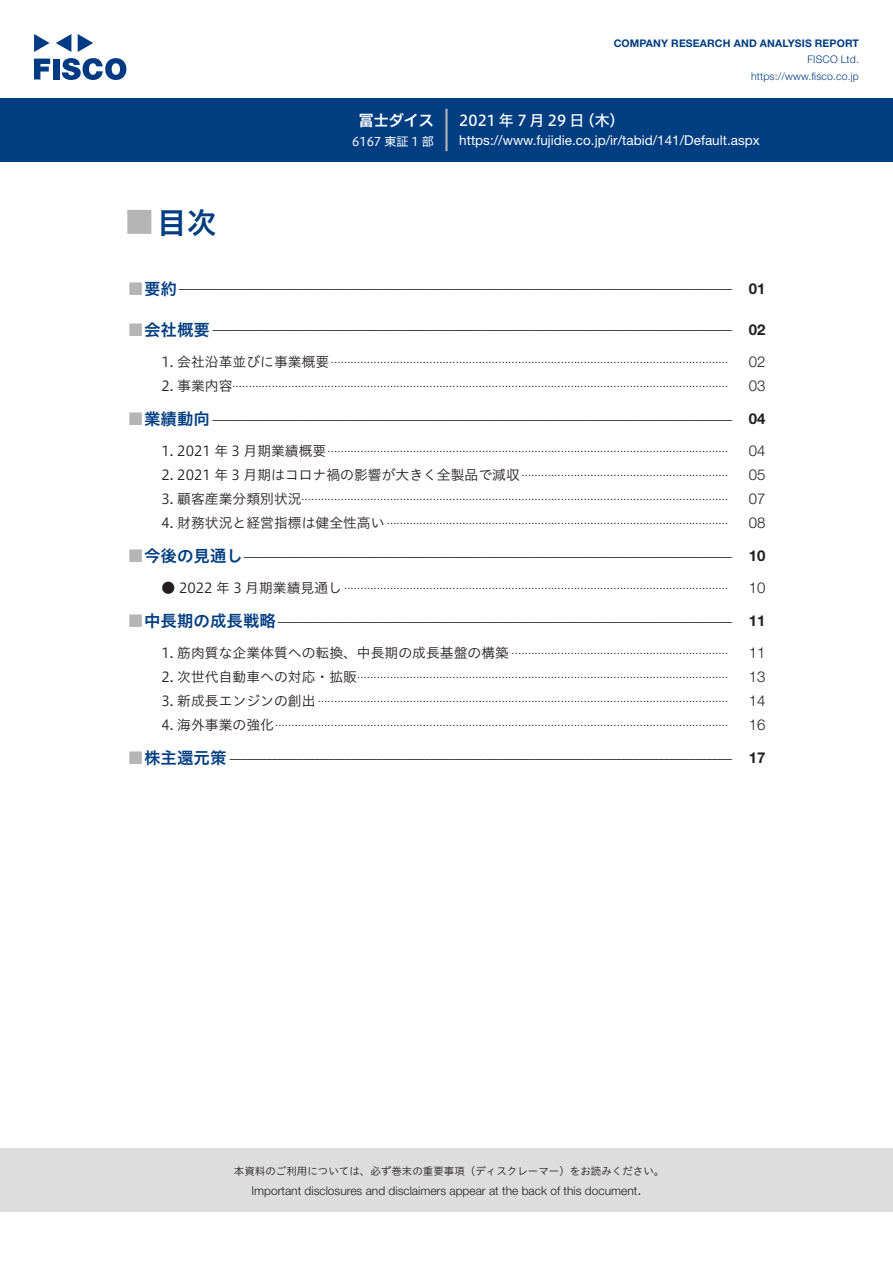
<style>
.page{position:relative;width:893px;height:1263px;background:#fff}
.page>*{position:absolute;margin:0;border:0;box-sizing:border-box;transform-origin:0 0}
.t1{font:30px "Hiragino UD Sans Std N W6";color:#003d81}
.t2{font:700 24px "Koz Go Pro";color:#b5b5b6}
.t3{font:16.5px "Hiragino UD Sans Std W6";color:#003d81}
.t4{font:300 15px "Helvetica Neue LT Std";color:#231f20}
.t5{font:15px "Hiragino UD Sans F Std N W5";letter-spacing:.01em;color:#fff}
.t6{font:700 15px "Helvetica Neue LT Std";color:#231f20}
.t7{font:15px "Hiragino UD Sans F Std N W6";color:#fff}
.t8{font:13.8px "Hiragino UD Sans Std W3";color:#231f20}
.t9{font:13.5px "Helvetica Neue LT Std";color:#fff}
.t10{font:12px "Hiragino UD Sans Std W3";color:#231f20}
.t11{font:300 12px "Helvetica Neue LT Std";color:#231f20}
.t12{font:12px "Hiragino UD Sans F Std N W4";color:#fff}
.t13{font:10.5px "Hiragino UD Sans Std W3";color:#231f20}
.t14{font:700 10.5px "Helvetica Neue LT Std";letter-spacing:.015em;color:#003d81}
.t15{font:300 10.5px/16.5px "Helvetica Neue LT Std";letter-spacing:.015em;color:#003d81;text-align:right}
.t16{font:9px "Hiragino UD Sans Std W3";color:#231f20}
.s1{color:#b5b5b6}
</style>
<div class="page">
<div style="left:0;top:1148px;width:893px;height:64px;background:#ddd"></div>
<svg style="left:34px;top:59px;width:16px;height:20px"></svg>
<div style="left:53px;top:59px;width:6px;height:20px;background:#003a83"></div>
<svg style="left:62px;top:58px;width:64px;height:22px"></svg>
<svg style="left:34px;top:34px;width:16px;height:18px"></svg>
<svg style="left:78px;top:34px;width:15px;height:18px"></svg>
<svg style="left:56px;top:34px;width:15px;height:18px"></svg>
<div style="left:0;top:98px;width:893px;height:64px;background:#003d81"></div>
<hr style="left:445px;top:109px;width:3px;height:42px;background:#b5b5b6">
<h2 class="t2" style="left:128px;top:207px;width:25px">█</h2>
<h1 class="t1" style="left:157px;top:199px;width:61px">目次</h1>
<h3 class="t7" style="left:359px;top:109px;width:77px">冨士ダイス</h3>
<h3 class="t12" style="left:352px;top:132px;width:83px">6167 東証 1 部</h3>
<p class="t14" style="left:614px;top:37px;width:247px">COMPANY RESEARCH AND ANALYSIS REPORT</p>
<p class="t15" style="left:751px;top:51px;width:109px">FISCO Ltd. https://www.fisco.co j p.</p>
<h3 class="t5" style="left:580px;top:109px;width:46px">（木(</h3>
<h3 class="t5" style="left:459px;top:109px;width:127px">2021年 7月29 日</h3>
<h3 class="t9" style="left:459px;top:132px;width:302px">https://www.fujidie.co j p. /i r/ tabid/141/Default.aspx</h3>
<h3 class="t3" style="left:128px;top:276px;width:51px"><span class="s1">■</span>要約</h3>
<h3 class="t10" style="left:177px;top:280px;width:557px">-----------------------------------------------------------------------------------------------------------------------------------------------------------------------------------------------------</h3>
<h3 class="t3" style="left:128px;top:317px;width:84px"><span class="s1">■</span>会社概要</h3>
<h3 class="t10" style="left:210px;top:321px;width:524px">-----------------------------------------------------------------------------------------------------------------------------------------------------------------------------------------</h3>
<h3 class="t8" style="left:162px;top:351px;width:169px">1. 会社沿革並びに事業概要</h3>
<p class="t16" style="left:331px;top:353px;width:398px">.........................................................................................................................</p>
<h3 class="t8" style="left:162px;top:375px;width:73px">2. 事業内容</h3>
<p class="t16" style="left:233px;top:377px;width:497px">.......................................................................................................................................................</p>
<h3 class="t3" style="left:128px;top:406px;width:84px"><span class="s1">■</span>業績動向</h3>
<h3 class="t10" style="left:210px;top:410px;width:524px">-----------------------------------------------------------------------------------------------------------------------------------------------------------------------------------------</h3>
<h3 class="t8" style="left:162px;top:440px;width:166px">1. 2021 年 3 月期業績概要</h3>
<p class="t16" style="left:328px;top:442px;width:401px">..........................................................................................................................</p>
<h3 class="t8" style="left:162px;top:464px;width:360px">2. 2021 年 3 月期はコロナ禍の影響が大きく全製品で減収</h3>
<p class="t16" style="left:522px;top:466px;width:208px">...............................................................</p>
<h3 class="t8" style="left:162px;top:488px;width:142px">3. 顧客産業分類別状況</h3>
<p class="t16" style="left:302px;top:490px;width:428px">..................................................................................................................................</p>
<h3 class="t8" style="left:162px;top:512px;width:225px">4. 財務状況と経営指標は健全性高い</h3>
<p class="t16" style="left:387px;top:514px;width:342px">........................................................................................................</p>
<h3 class="t3" style="left:128px;top:543px;width:117px"><span class="s1">■</span>今後の見通し</h3>
<h3 class="t10" style="left:243px;top:547px;width:491px">------------------------------------------------------------------------------------------------------------------------------------------------------------------------------</h3>
<h3 class="t8" style="left:162px;top:577px;width:182px">● 2022 年 3 月期業績見通し</h3>
<p class="t16" style="left:344px;top:579px;width:385px">.....................................................................................................................</p>
<h3 class="t3" style="left:128px;top:608px;width:150px"><span class="s1">■</span>中長期の成長戦略</h3>
<h3 class="t10" style="left:276px;top:612px;width:458px">------------------------------------------------------------------------------------------------------------------------------------------------------------------</h3>
<h3 class="t8" style="left:162px;top:642px;width:349px">1. 筋肉質な企業体質への転換、中長期の成長基盤の構築</h3>
<p class="t16" style="left:512px;top:644px;width:217px">..................................................................</p>
<h3 class="t8" style="left:162px;top:666px;width:197px">2. 次世代自動車への対応・拡販</h3>
<p class="t16" style="left:358px;top:668px;width:372px">.................................................................................................................</p>
<h3 class="t8" style="left:162px;top:690px;width:155px">3. 新成長エンジンの創出</h3>
<p class="t16" style="left:318px;top:692px;width:411px">.............................................................................................................................</p>
<h3 class="t8" style="left:162px;top:714px;width:114px">4. 海外事業の強化</h3>
<p class="t16" style="left:275px;top:716px;width:454px">..........................................................................................................................................</p>
<h3 class="t3" style="left:128px;top:745px;width:101px"><span class="s1">■</span>株主還元策</h3>
<h3 class="t10" style="left:227px;top:749px;width:508px">-----------------------------------------------------------------------------------------------------------------------------------------------------------------------------------</h3>
<h3 class="t6" style="left:749px;top:279px;width:18px">01</h3>
<h3 class="t6" style="left:749px;top:320px;width:18px">02</h3>
<h3 class="t4" style="left:749px;top:352px;width:18px">02</h3>
<h3 class="t4" style="left:749px;top:376px;width:18px">03</h3>
<h3 class="t6" style="left:749px;top:409px;width:18px">04</h3>
<h3 class="t4" style="left:749px;top:441px;width:18px">04</h3>
<h3 class="t4" style="left:749px;top:465px;width:18px">05</h3>
<h3 class="t4" style="left:749px;top:489px;width:18px">07</h3>
<h3 class="t4" style="left:749px;top:513px;width:18px">08</h3>
<h3 class="t6" style="left:749px;top:546px;width:18px">10</h3>
<h3 class="t4" style="left:749px;top:578px;width:18px">10</h3>
<h3 class="t6" style="left:749px;top:611px;width:18px">11</h3>
<h3 class="t4" style="left:749px;top:643px;width:18px">11</h3>
<h3 class="t4" style="left:749px;top:667px;width:18px">13</h3>
<h3 class="t4" style="left:749px;top:691px;width:18px">14</h3>
<h3 class="t4" style="left:749px;top:715px;width:18px">16</h3>
<h3 class="t6" style="left:749px;top:748px;width:18px">17</h3>
<p class="t13" style="left:234px;top:1163px;width:432px">本資料のご利用については、必ず巻末の重要事項（ディスクレーマー）をお読みください。</p>
<h3 class="t4" style="left:637px;top:1180px;width:6px">.</h3>
<h3 class="t11" style="left:251px;top:1183px;width:387px">Important disclosures and disclaimers appear at the back of this document</h3>
</div>
